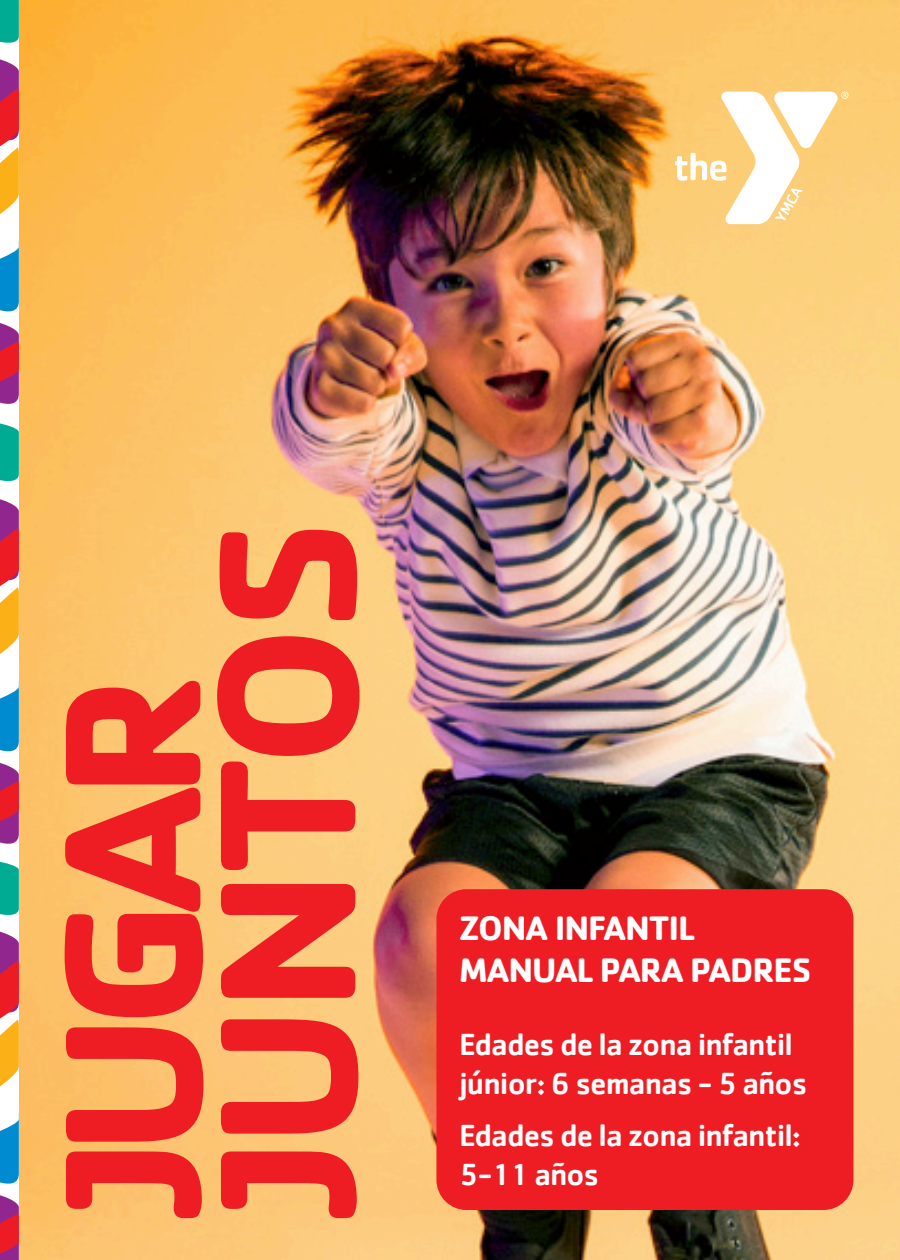
<style>
.page{position:relative;width:900px;height:1260px;background:#fff}
.page>*{position:absolute;margin:0;border:0;box-sizing:border-box;transform-origin:0 0}
.t1{font:700 201.25px/155px "Cachet";letter-spacing:-.055em;color:#ee1d23}
.t2{font:700 35px "Cachet";letter-spacing:-.03em;color:#fff}
.t3{font:500 31.5px/38.5px "Cachet";letter-spacing:-.03em;color:#fff}
</style>
<div class="page">
<img style="left:19px;top:0;width:881px;height:1260px">
<svg style="left:675px;top:92px;width:173px;height:132px"></svg>
<div style="left:436px;top:889px;width:417px;height:321px;background:#ee1d23;border-radius:30px"></div>
<svg style="left:0;top:0;width:19px;height:1260px"></svg>
<p class="t1" style="left:48px;top:1214px;width:696px;rotate:-90deg">JUGAR<br>JUNTOS</p>
<p class="t2" style="left:459px;top:905px;width:237px">ZONA INFANTIL</p>
<p class="t2" style="left:459px;top:947px;width:354px">MANUAL PARA PADRES</p>
<p class="t3" style="left:459px;top:1025px;width:350px">Edades de la zona infantil júnior: 6 semanas - 5 años</p>
<p class="t3" style="left:459px;top:1116px;width:343px">Edades de la zona infantil:<br>5-11 años</p>
</div>
